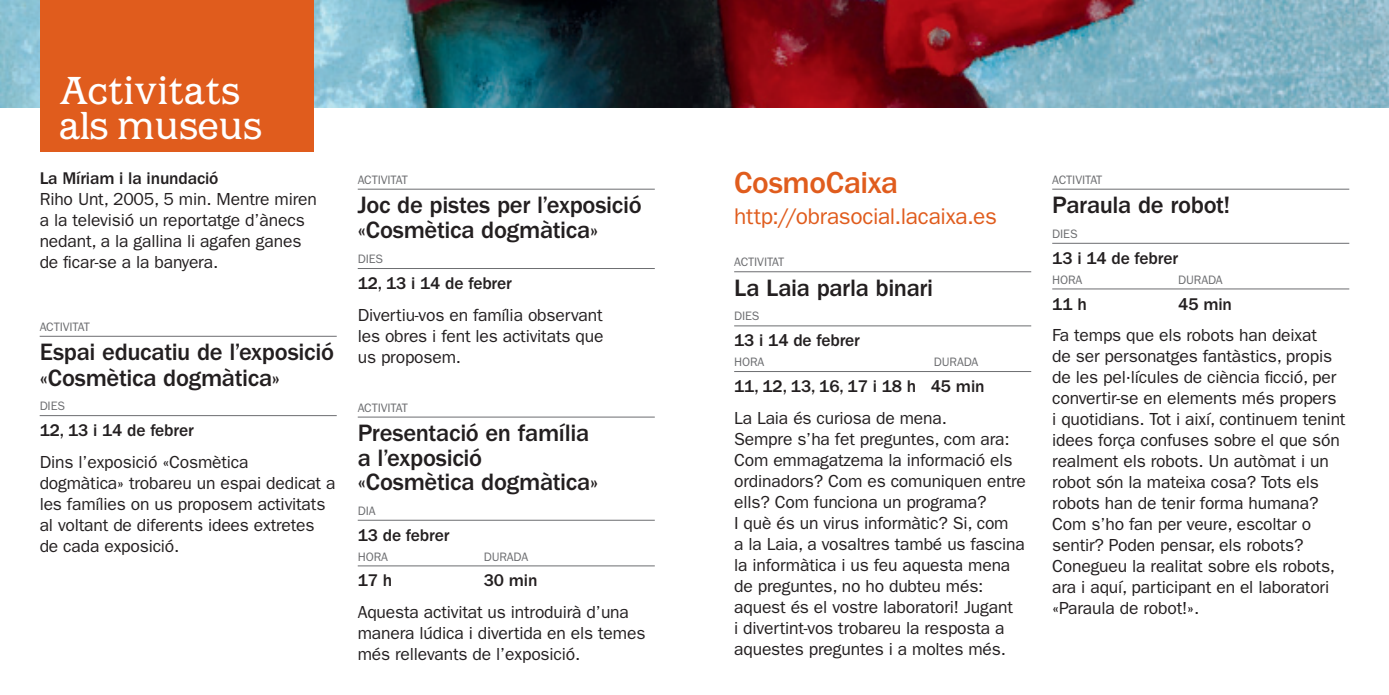
<style>
.page{position:relative;width:1389px;height:695px;background:#fff}
.page>*{position:absolute;margin:0;border:0;box-sizing:border-box;transform-origin:0 0}
.t1{font:35px/35px "Barcelona";color:#fff}
.t2{font:500 31.5px "ITC Franklin Gothic Std";letter-spacing:-.01em;color:#e05c1d}
.t3{font:500 24.5px/25.2px "ITC Franklin Gothic Std";letter-spacing:-.015em;color:#231f20}
.t4{font:22.75px "ITC Franklin Gothic Std";letter-spacing:-.015em;color:#e05c1d}
.t5{font:17.5px/21px "ITC Franklin Gothic Std";letter-spacing:-.01em;color:#231f20}
.t6{font:500 17.5px "ITC Franklin Gothic Std";letter-spacing:-.01em;color:#231f20}
.t7{font:12.25px "ITC Franklin Gothic Std";letter-spacing:-.01em;color:#6c6d70}
</style>
<div class="page">
<img style="left:0;top:0;width:1389px;height:108px">
<div style="left:40px;top:0;width:274px;height:151px;background:#e05c1d"></div>
<hr style="left:40px;top:336px;width:297px;height:1px;background:#6c6d70">
<hr style="left:40px;top:415px;width:297px;height:1px;background:#6c6d70">
<hr style="left:358px;top:189px;width:297px;height:1px;background:#6c6d70">
<hr style="left:358px;top:268px;width:297px;height:1px;background:#6c6d70">
<hr style="left:358px;top:416px;width:297px;height:1px;background:#6c6d70">
<hr style="left:358px;top:519px;width:297px;height:1px;background:#6c6d70">
<hr style="left:358px;top:565px;width:297px;height:1px;background:#6c6d70">
<hr style="left:734px;top:271px;width:297px;height:1px;background:#6c6d70">
<hr style="left:734px;top:325px;width:297px;height:1px;background:#6c6d70">
<hr style="left:734px;top:371px;width:297px;height:1px;background:#6c6d70">
<hr style="left:1052px;top:189px;width:297px;height:1px;background:#6c6d70">
<hr style="left:1052px;top:243px;width:297px;height:1px;background:#6c6d70">
<hr style="left:1052px;top:288px;width:297px;height:1px;background:#6c6d70">
<h1 class="t1" style="left:59px;top:74px;width:205px">Activitats als museus</h1>
<p class="t6" style="left:40px;top:168px;width:180px">La Míriam i la inundació</p>
<p class="t5" style="left:40px;top:188px;width:279px">Riho Unt, 2005, 5 min. Mentre miren a la televisió un reportatge d’ànecs nedant, a la gallina li agafen ganes de ficar-se a la banyera.</p>
<p class="t7" style="left:40px;top:319px;width:52px">Activitat</p>
<h3 class="t3" style="left:40px;top:340px;width:296px">Espai educatiu de l’exposició «Cosmètica dogmàtica»</h3>
<p class="t7" style="left:40px;top:399px;width:27px">Dies</p>
<p class="t6" style="left:40px;top:420px;width:156px">12, 13 i 14 de febrer</p>
<p class="t5" style="left:40px;top:451px;width:297px">Dins l’exposició «Cosmètica dogmàtica» trobareu un espai dedicat a les famílies on us proposem activitats al voltant de diferents idees extretes de cada exposició.</p>
<p class="t7" style="left:358px;top:172px;width:52px">Activitat</p>
<h3 class="t3" style="left:358px;top:193px;width:286px">Joc de pistes per l’exposició «Cosmètica dogmàtica»</h3>
<p class="t7" style="left:358px;top:252px;width:27px">Dies</p>
<p class="t6" style="left:358px;top:273px;width:156px">12, 13 i 14 de febrer</p>
<p class="t5" style="left:358px;top:304px;width:247px;text-align:justify">Divertiu-vos en família observant les obres i fent les activitats que us proposem.</p>
<p class="t7" style="left:358px;top:400px;width:52px">Activitat</p>
<h3 class="t3" style="left:358px;top:421px;width:242px;line-height:24.5px">Presentació en família a l’exposició «Cosmètica dogmàtica»</h3>
<p class="t7" style="left:358px;top:503px;width:19px">DiA</p>
<p class="t6" style="left:358px;top:525px;width:93px">13 de febrer</p>
<p class="t7" style="left:358px;top:549px;width:38px">Hora</p>
<p class="t7" style="left:484px;top:549px;width:46px">DURADA</p>
<p class="t6" style="left:358px;top:570px;width:36px">17 h</p>
<p class="t6" style="left:484px;top:570px;width:55px">30 min</p>
<p class="t5" style="left:358px;top:601px;width:289px">Aquesta activitat us introduirà d’una manera lúdica i divertida en els temes més rellevants de l’exposició.</p>
<h2 class="t2" style="left:734px;top:165px;width:165px">CosmoCaixa</h2>
<h3 class="t4" style="left:734px;top:203px;width:264px">http://obrasocial.lacaixa.es</h3>
<p class="t7" style="left:734px;top:255px;width:52px">Activitat</p>
<h3 class="t3" style="left:734px;top:275px;width:201px">La Laia parla binari</h3>
<p class="t7" style="left:734px;top:309px;width:27px">Dies</p>
<p class="t6" style="left:734px;top:331px;width:127px">13 i 14 de febrer</p>
<p class="t7" style="left:734px;top:355px;width:51px">Hora</p>
<p class="t7" style="left:934px;top:355px;width:46px">DURADA</p>
<p class="t6" style="left:734px;top:376px;width:252px">11, 12, 13, 16, 17 i 18 h 45 min</p>
<p class="t5" style="left:734px;top:407px;width:293px">La Laia és curiosa de mena.<br>Sempre s’ha fet preguntes, com ara:<br>Com emmagatzema la informació els ordinadors? Com es comuniquen entre ells? Com funciona un programa?<br>I què és un virus informàtic? Si, com<br>a la Laia, a vosaltres també us fascina la informàtica i us feu aquesta mena de preguntes, no ho dubteu més: aquest és el vostre laboratori! Jugant<br>i divertint-vos trobareu la resposta a aquestes preguntes i a moltes més.</p>
<p class="t7" style="left:1052px;top:172px;width:52px">Activitat</p>
<h3 class="t3" style="left:1052px;top:193px;width:179px">Paraula de robot!</h3>
<p class="t7" style="left:1052px;top:227px;width:27px">Dies</p>
<p class="t6" style="left:1052px;top:248px;width:127px">13 i 14 de febrer</p>
<p class="t7" style="left:1052px;top:272px;width:38px">Hora</p>
<p class="t7" style="left:1178px;top:272px;width:46px">DURADA</p>
<p class="t6" style="left:1052px;top:294px;width:36px">11 h</p>
<p class="t6" style="left:1178px;top:294px;width:55px">45 min</p>
<p class="t5" style="left:1052px;top:324px;width:295px">Fa temps que els robots han deixat<br>de ser personatges fantàstics, propis de les pel·lícules de ciència ficció, per convertir-se en elements més propers<br>i quotidians. Tot i així, continuem tenint idees força confuses sobre el que són realment els robots. Un autòmat i un robot són la mateixa cosa? Tots els robots han de tenir forma humana?<br>Com s’ho fan per veure, escoltar o sentir? Poden pensar, els robots?<br>Conegueu la realitat sobre els robots, ara i aquí, participant en el laboratori «Paraula de robot!».</p>
</div>
